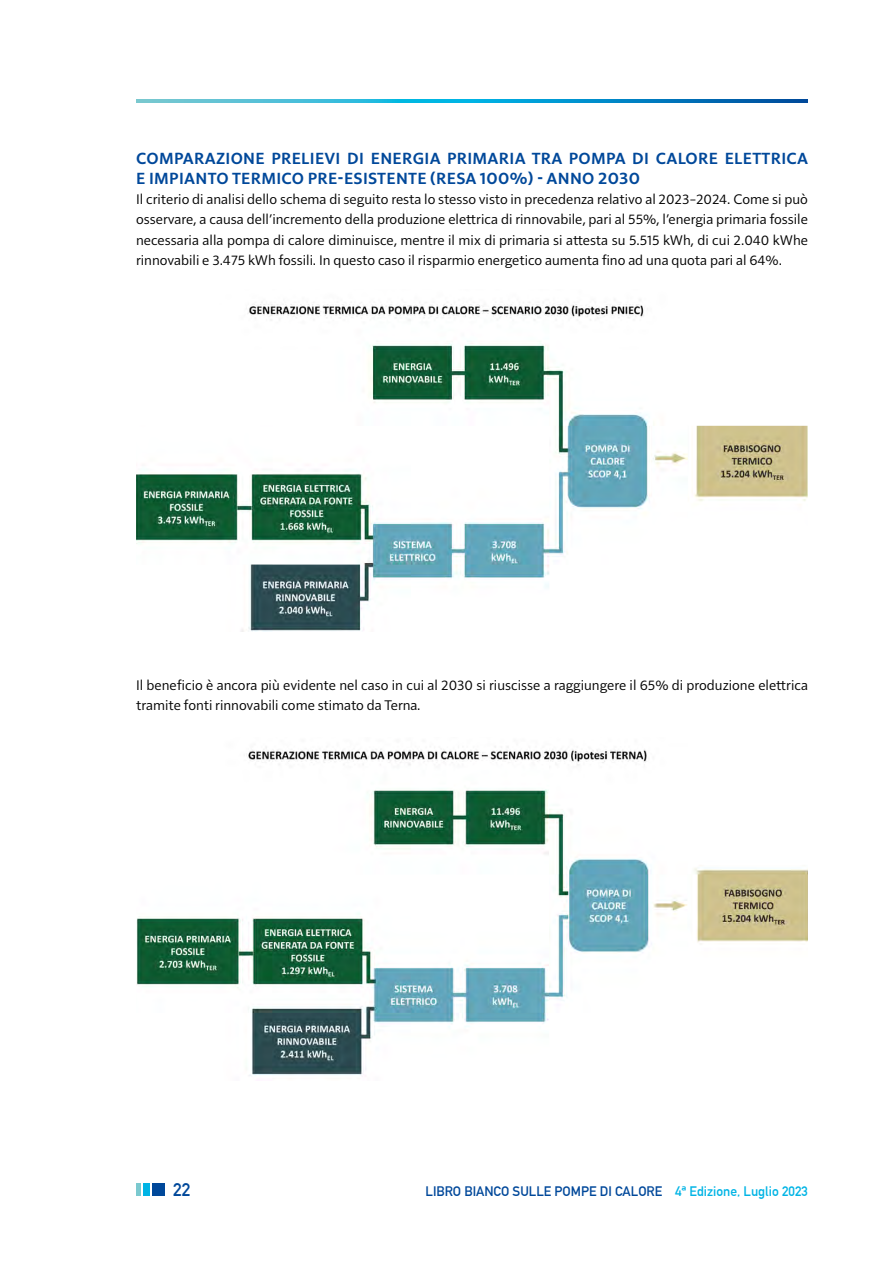
<style>
.page{position:relative;width:893px;height:1263px;background:#fff}
.page>*{position:absolute;margin:0;border:0;box-sizing:border-box;transform-origin:0 0}
.t1{font:700 18px "DIN Alternate";color:#00489a}
.t2{font:600 16.5px/20.2px "Solitaire MVB Pro";letter-spacing:.02em;color:#00489a}
.t3{font:14.25px/20.2px "Solitaire MVB Pro";color:#000;text-align:justify}
.t4{font:700 13.5px "DIN Alternate";color:#00489a}
.s1{color:#00b4e5}
</style>
<div class="page">
<svg style="left:136px;top:100px;width:672px;height:3px;background:#1e9ecd"></svg>
<div style="left:152px;top:1183px;width:13px;height:13px;background:#00489a"></div>
<div style="left:143px;top:1183px;width:6px;height:13px;background:#00b4e5"></div>
<hr style="left:136px;top:1183px;width:4px;height:13px;background:#7bc9cf">
<img style="left:136px;top:746px;width:672px;height:330px">
<img style="left:136px;top:300px;width:672px;height:331px">
<p class="t2" style="left:136px;top:147px;width:673px">COMPARAZIONE PRELIEVI DI ENERGIA PRIMARIA TRA POMPA DI CALORE ELETTRICA<br>E IMPIANTO TERMICO PRE-ESISTENTE (RESA 100%) - ANNO 2030</p>
<p class="t3" style="left:136px;top:188px;width:673px">Il criterio di analisi dello schema di seguito resta lo stesso visto in precedenza relativo al 2023–2024. Come si può osservare, a causa dell’incremento della produzione elettrica di rinnovabile, pari al 55%, l’energia primaria fossile necessaria alla pompa di calore diminuisce, mentre il mix di primaria si attesta su 5.515 kWh, di cui 2.040 kWhe rinnovabili e 3.475 kWh fossili. In questo caso il risparmio energetico aumenta fino ad una quota pari al 64%.</p>
<p class="t3" style="left:136px;top:674px;width:673px">Il beneficio è ancora più evidente nel caso in cui al 2030 si riuscisse a raggiungere il 65% di produzione elettrica tramite fonti rinnovabili come stimato da Terna.</p>
<p class="t1" style="left:173px;top:1176px;width:19px">22</p>
<p class="t4" style="left:425px;top:1181px;width:384px">LIBRO BIANCO SULLE POMPE DI CALORE <span class="s1">4ª Edizione, Luglio 2023</span></p>
</div>
